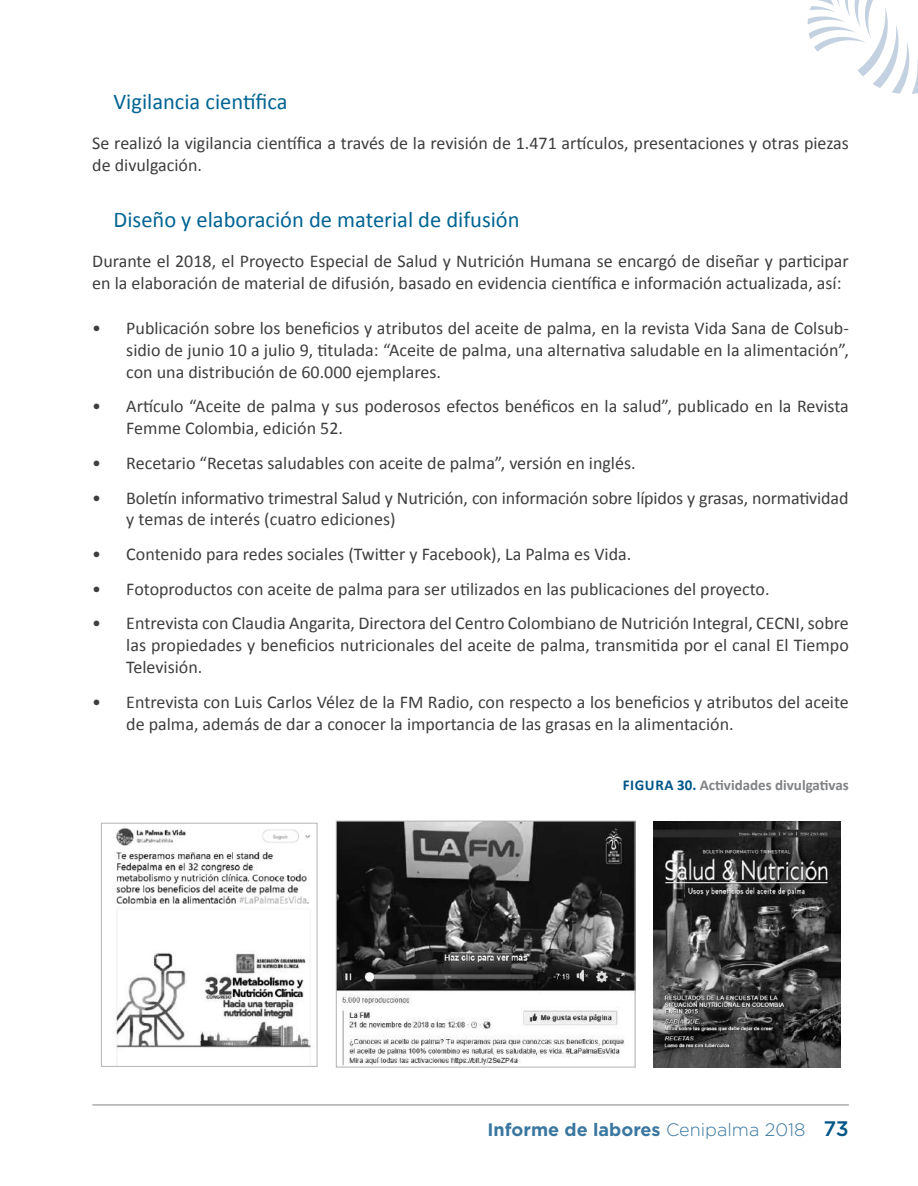
<style>
.page{position:relative;width:918px;height:1186px;background:#fff}
.page>*{position:absolute;margin:0;border:0;box-sizing:border-box;transform-origin:0 0}
.t1{font:22.5px "Calibri";color:#006493}
.t2{font:18px/21.9px "Calibri";color:#3e3e3f}
.t3{font:700 18px "Gotham";color:#3a77a0}
.t4{font:700 15px "Calibri";color:#808285}
.s1{color:#005587}
.s2{font-weight:300}
.s3{font-weight:500;font-size:21px;color:#005587}
</style>
<div class="page">
<hr style="left:92px;top:1104px;width:757px;height:1px;background:#828487">
<img style="left:113px;top:828px;width:198px;height:221px">
<div style="left:101px;top:823px;width:216px;height:243px;border:1px solid #b2b3b7"></div>
<img style="left:338px;top:823px;width:295px;height:242px">
<div style="left:336px;top:821px;width:299px;height:246px;border:1px solid #b2b3b7"></div>
<img style="left:653px;top:822px;width:188px;height:245px">
<svg style="left:807px;top:0;width:111px;height:94px"></svg>
<p class="t1" style="left:114px;top:87px;width:176px">Vigilancia científica</p>
<p class="t2" style="left:92px;top:132px;width:758px">Se realizó la vigilancia científica a través de la revisión de 1.471 artículos, presentaciones y otras piezas de divulgación.</p>
<p class="t1" style="left:114px;top:205px;width:408px">Diseño y elaboración de material de difusión</p>
<p class="t2" style="left:92px;top:250px;width:758px">Durante el 2018, el Proyecto Especial de Salud y Nutrición Humana se encargó de diseñar y participar en la elaboración de material de difusión, basado en evidencia científica e información actualizada, así:</p>
<p class="t2" style="left:126px;top:317px;width:724px;text-align:justify;text-indent:-34px">• Publicación sobre los beneficios y atributos del aceite de palma, en la revista Vida Sana de Colsub&shy;sidio de junio 10 a julio 9, titulada: “Aceite de palma, una alternativa saludable en la alimentación”, con una distribución de 60.000 ejemplares.</p>
<p class="t2" style="left:126px;top:395px;width:724px;text-indent:-34px">• Artículo “Aceite de palma y sus poderosos efectos benéficos en la salud”, publicado en la Revista<br>Femme Colombia, edición 52.</p>
<p class="t2" style="left:92px;top:452px;width:545px">• Recetario “Recetas saludables con aceite de palma”, versión en inglés.</p>
<p class="t2" style="left:126px;top:486px;width:724px;text-indent:-34px">• Boletín informativo trimestral Salud y Nutrición, con información sobre lípidos y grasas, normatividad y temas de interés (cuatro ediciones)</p>
<p class="t2" style="left:92px;top:543px;width:540px">• Contenido para redes sociales (Twitter y Facebook), La Palma es Vida.</p>
<p class="t2" style="left:92px;top:578px;width:679px">• Fotoproductos con aceite de palma para ser utilizados en las publicaciones del proyecto.</p>
<p class="t2" style="left:126px;top:612px;width:724px;text-align:justify;text-indent:-34px">• Entrevista con Claudia Angarita, Directora del Centro Colombiano de Nutrición Integral, CECNI, sobre las propiedades y beneficios nutricionales del aceite de palma, transmitida por el canal El Tiempo Televisión.</p>
<p class="t2" style="left:126px;top:691px;width:724px;text-indent:-34px">• Entrevista con Luis Carlos Vélez de la FM Radio, con respecto a los beneficios y atributos del aceite de palma, además de dar a conocer la importancia de las grasas en la alimentación.</p>
<p class="t4" style="left:623px;top:775px;width:228px"><span class="s1">FIGURA 30.</span> Actividades divulgativas</p>
<p class="t3" style="left:487px;top:1117px;width:363px">Informe de labores <span class="s2">Cenipalma 2018</span> <span class="s3">73</span></p>
</div>
